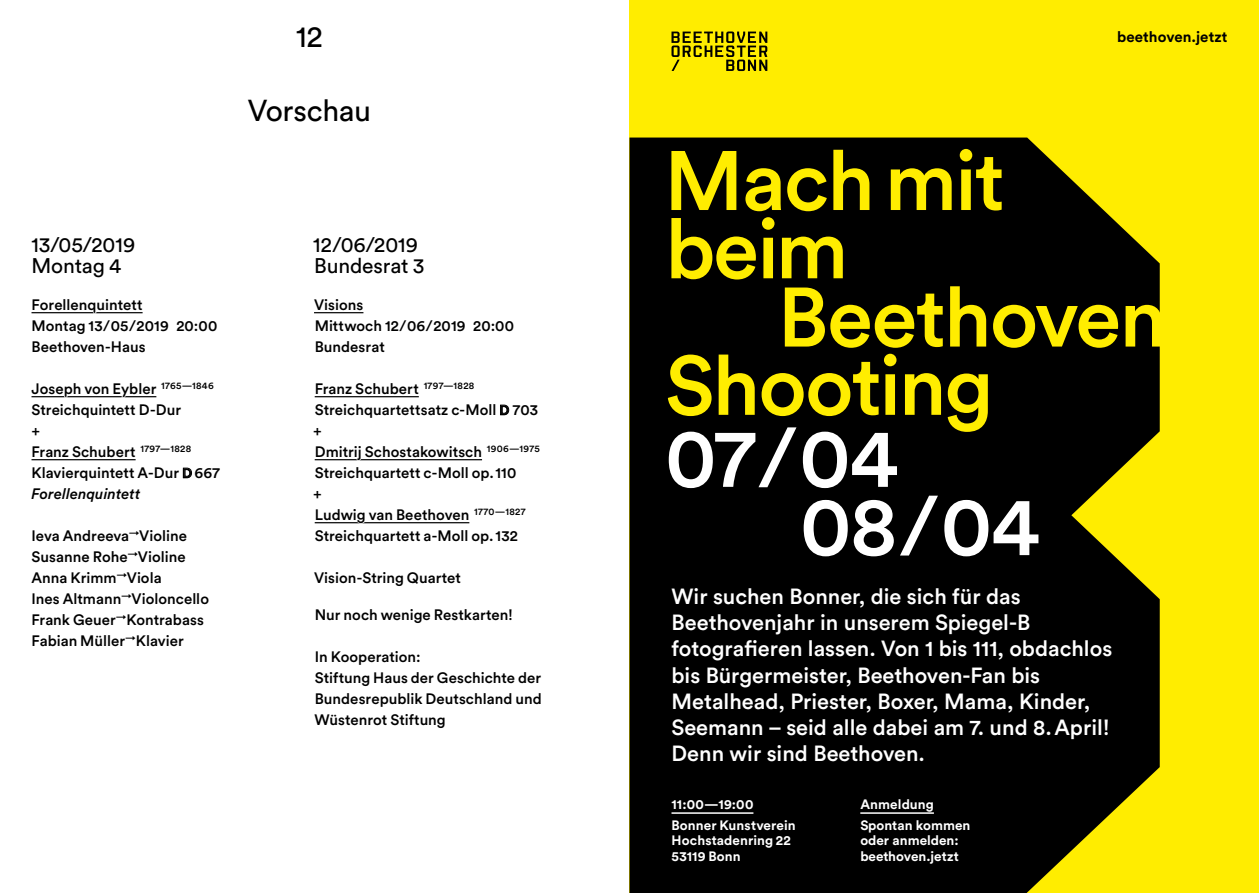
<style>
.page{position:relative;width:1259px;height:893px;background:#fff}
.page>*{position:absolute;margin:0;border:0;box-sizing:border-box;transform-origin:0 0}
.t1{font:500 83.25px/68.2px "Circular Pro";letter-spacing:-.025em;color:#ffed00}
.t2{font:500 83.25px/68.2px "Circular Pro";letter-spacing:-.015em;color:#fff}
.t3{font:30px "Circular Pro";letter-spacing:-.01em;color:#000}
.t4{font:500 21.75px/26.2px "Circular Pro";color:#fff}
.t5{font:21px/21px "Circular Pro";letter-spacing:-.005em;color:#000}
.t6{font:500 15px/21px "Circular Pro";letter-spacing:.005em;color:#000}
.t7{font:700 15px "Circular Pro";letter-spacing:.01em;color:#000}
.t8{font:700 13.5px/21px "Circular Pro";letter-spacing:.005em;color:#fff}
.s1{font-size:13.65px}
.s2{font-style:italic}
</style>
<div class="page">
<div style="left:629px;top:0;width:630px;height:893px;background:#ffed00"></div>
<div style="left:629px;top:138px;width:530px;height:755px;background:#000"></div>
<hr style="left:860px;top:812px;width:74px;height:2px;background:#fff">
<hr style="left:671px;top:812px;width:82px;height:2px;background:#fff">
<svg style="left:671px;top:32px;width:96px;height:39px"></svg>
<hr style="left:32px;top:459px;width:104px;height:1px;background:#000">
<svg style="left:31px;top:312px;width:112px;height:2px"></svg>
<svg style="left:31px;top:396px;width:126px;height:2px"></svg>
<svg style="left:183px;top:468px;width:9px;height:10px"></svg>
<hr style="left:314px;top:312px;width:49px;height:1px;background:#000">
<hr style="left:315px;top:396px;width:104px;height:1px;background:#000">
<svg style="left:500px;top:405px;width:9px;height:10px"></svg>
<svg style="left:314px;top:459px;width:169px;height:2px"></svg>
<svg style="left:314px;top:522px;width:156px;height:2px"></svg>
<h2 class="t3" style="left:296px;top:17px;width:28px">12</h2>
<h2 class="t3" style="left:248px;top:90px;width:125px">Vorschau</h2>
<h3 class="t5" style="left:32px;top:233px;width:105px">13/05/2019<br>Montag 4</h3>
<p class="t6" style="left:32px;top:293px;width:187px">Forellenquintett<br>Montag 13/05/2019 20:00<br>Beethoven-Haus</p>
<p class="t6" style="left:32px;top:377px;width:190px">Joseph von Eybler <sup>1765—1846<br></sup>Streichquintett D-Dur<br>+<br>Franz Schubert <sup>1797—1828<br></sup>Klavierquintett A-Dur <span class="s1">D</span> 667<br><span class="s2">Forellenquintett</span></p>
<p class="t6" style="left:31px;top:524px;width:179px">Ieva Andreeva<sup>→</sup>Violine<br>Susanne Rohe<sup>→</sup>Violine<br>Anna Krimm<sup>→</sup>Viola<br>Ines Altmann<sup>→</sup>Violoncello<br>Frank Geuer<sup>→</sup>Kontrabass<br>Fabian Müller<sup>→</sup>Klavier</p>
<h3 class="t5" style="left:313px;top:233px;width:113px">12/06/2019<br>Bundesrat 3</h3>
<p class="t6" style="left:314px;top:293px;width:202px">Visions<br>Mittwoch 12/06/2019 20:00<br>Bundesrat</p>
<p class="t6" style="left:313px;top:377px;width:228px">Franz Schubert <sup>1797—1828<br></sup>Streichquartettsatz c-Moll <span class="s1">D</span> 703 +<br>Dmitrij Schostakowitsch <sup>1906—1975<br></sup>Streichquartett c-Moll op.110<br>+<br>Ludwig van Beethoven <sup>1770—1827<br></sup>Streichquartett a-Moll op.132</p>
<p class="t6" style="left:314px;top:566px;width:148px">Vision-String Quartet</p>
<p class="t6" style="left:315px;top:603px;width:200px">Nur noch wenige Restkarten!</p>
<p class="t6" style="left:314px;top:645px;width:229px">In Kooperation:<br>Stiftung Haus der Geschichte der<br>Bundesrepublik Deutschland und<br>Wüstenrot Stiftung</p>
<p class="t7" style="left:1117px;top:26px;width:112px">beethoven.jetzt</p>
<h1 class="t1" style="left:664px;top:143px;width:342px">Machmit beim</h1>
<h1 class="t1" style="left:665px;top:279px;width:503px;text-indent:113px">Beethoven<br>Shooting</h1>
<h1 class="t2" style="left:800px;top:420px;width:241px;text-indent:-135px">07/04<br>08/04</h1>
<p class="t4" style="left:671px;top:582px;width:442px">Wir suchen Bonner, die sich für das Beethovenjahr in unserem Spiegel-B fotografieren lassen. Von 1 bis 111, obdachlos bis Bürgermeister, Beethoven-Fan bis Metalhead, Priester, Boxer, Mama, Kinder, Seemann – seid alle dabei am 7. und 8.April!<br>Denn wir sind Beethoven.</p>
<p class="t8" style="left:860px;top:793px;width:111px">Anmeldung<br>Spontan kommen</p>
<p class="t8" style="left:860px;top:832px;width:100px;line-height:15.8px">oder anmelden: beethoven.jetzt</p>
<p class="t8" style="left:671px;top:793px;width:126px">11:00—19:00<br>Bonner Kunstverein</p>
<p class="t8" style="left:671px;top:832px;width:121px;line-height:15.8px">Hochstadenring 22<br>53119 Bonn</p>
</div>
